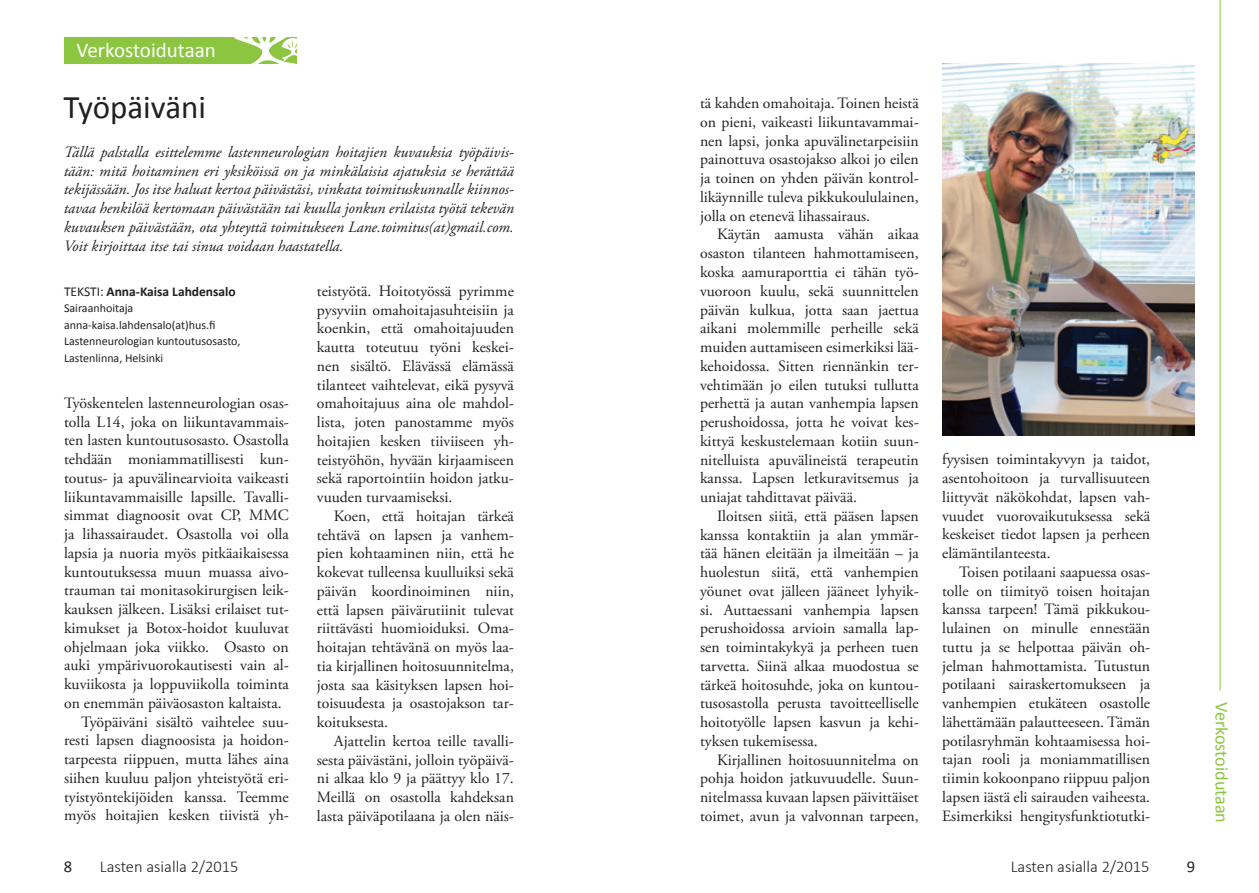
<style>
.page{position:relative;width:1259px;height:893px;background:#fff}
.page>*{position:absolute;margin:0;border:0;box-sizing:border-box;transform-origin:0 0}
.Leipis_ilman_sisenny{font:33px "Calibri";color:#231f20}
.Leipis_ilman_sisenny-2{font:21px "Calibri";color:#fff}
.Leipis_ilman_sisenny-3{font:18.3px "Calibri";color:#8cc540}
.t1{font:300 16.5px "Calibri";color:#231f20}
.t2{font:16.5px "Calibri";color:#231f20}
.Leipis_sisennys{font:15.75px/18.8px "Adobe Garamond Pro";color:#231f20;text-align:justify}
.Leipis_ilman_sisenny-4{font:15.75px/18.8px "Adobe Garamond Pro";color:#231f20;text-align:justify}
.Leipis_ilman_sisenny-5{font:italic 15.75px/18.8px "Adobe Garamond Pro";color:#231f20;text-align:justify}
.Leipis_ilman_sisenny-6{font:700 13.5px "Calibri";color:#231f20}
.Leipis_ilman_sisenny-7{font:12px "Calibri";color:#231f20}
.s1{font-weight:400}
</style>
<div class="page">
<div style="left:64px;top:37px;width:233px;height:27px;background:#8cc540"></div>
<svg style="left:234px;top:37px;width:63px;height:27px"></svg>
<hr style="left:1219px;top:0;width:1px;height:691px;background:#8cc540">
<img style="left:942px;top:64px;width:253px;height:372px">
<p class="Leipis_ilman_sisenny-2" style="left:77px;top:37px;width:141px">Verkostoidutaan</p>
<p class="Leipis_ilman_sisenny" style="left:64px;top:86px;width:144px">Työpäiväni</p>
<p class="Leipis_ilman_sisenny-5" style="left:64px;top:143px;width:452px">Tällä palstalla esittelemme lastenneurologian hoitajien kuvauksia työpäivis&shy;tään: mitä hoitaminen eri yksiköissä on ja minkälaisia ajatuksia se herättää tekijässään. Jos itse haluat kertoa päivästäsi, vinkata toimituskunnalle kiinnos&shy;tavaa henkilöä kertomaan päivästään tai kuulla jonkun erilaista työtä tekevän kuvauksen päivästään, ota yhteyttä toimitukseen Lane.toimitus(at)gmail.com.<br>Voit kirjoittaa itse tai sinua voidaan haastatella.</p>
<p class="Leipis_ilman_sisenny-6" style="left:64px;top:282px;width:173px"><span class="s1">TEKSTI:</span> Anna-Kaisa Lahdensalo</p>
<p class="Leipis_ilman_sisenny-7" style="left:64px;top:300px;width:71px">Sairaanhoitaja</p>
<p class="Leipis_ilman_sisenny-7" style="left:64px;top:317px;width:153px">anna-kaisa.lahdensalo(at)hus.fi</p>
<p class="Leipis_ilman_sisenny-7" style="left:64px;top:333px;width:178px">Lastenneurologian kuntoutusosasto,</p>
<p class="Leipis_ilman_sisenny-7" style="left:64px;top:350px;width:101px">Lastenlinna, Helsinki</p>
<p class="Leipis_ilman_sisenny-4" style="left:64px;top:394px;width:226px">Työskentelen lastenneurologian osas&shy;tolla L14, joka on liikuntavammais&shy;ten lasten kuntoutusosasto. Osastolla tehdään moniammatillisesti kun&shy;toutus- ja apuvälinearvioita vaikeasti liikuntavammaisille lapsille. Tavalli&shy;simmat diagnoosit ovat CP, MMC ja lihassairaudet. Osastolla voi olla lapsia ja nuoria myös pitkäaikaisessa kuntoutuksessa muun muassa aivo&shy;trauman tai monitasokirurgisen leik&shy;kauksen jälkeen. Lisäksi erilaiset tut&shy;kimukset ja Botox-hoidot kuuluvat ohjelmaan joka viikko. Osasto on auki ympärivuorokautisesti vain al&shy;kuviikosta ja loppuviikolla toiminta on enemmän päiväosaston kaltaista.</p>
<p class="Leipis_sisennys" style="left:64px;top:713px;width:226px;text-indent:17px">Työpäiväni sisältö vaihtelee suu&shy;resti lapsen diagnoosista ja hoidon&shy;tarpeesta riippuen, mutta lähes aina siihen kuuluu paljon yhteistyötä eri&shy;tyistyöntekijöiden kanssa. Teemme myös hoitajien kesken tiivistä yh-</p>
<p class="Leipis_sisennys" style="left:317px;top:282px;width:199px">teistyötä. Hoitotyössä pyrimme pysyviin omahoitajasuhteisiin ja koenkin, että omahoitajuuden kautta toteutuu työni keskei&shy;nen sisältö. Elävässä elämässä tilanteet vaihtelevat, eikä pysyvä omahoitajuus aina ole mahdol&shy;lista, joten panostamme myös hoitajien kesken tiiviiseen yh&shy;teistyöhön, hyvään kirjaamiseen sekä raportointiin hoidon jatku&shy;vuuden turvaamiseksi.</p>
<p class="Leipis_sisennys" style="left:317px;top:507px;width:199px;text-indent:17px">Koen, että hoitajan tärkeä tehtävä on lapsen ja vanhem&shy;pien kohtaaminen niin, että he kokevat tulleensa kuulluiksi sekä päivän koordinoiminen niin, että lapsen päivärutiinit tulevat riittävästi huomioiduksi. Oma&shy;hoitajan tehtävänä on myös laa&shy;tia kirjallinen hoitosuunnitelma, josta saa käsityksen lapsen hoi&shy;toisuudesta ja osastojakson tar&shy;koituksesta.</p>
<p class="Leipis_sisennys" style="left:317px;top:732px;width:199px;text-indent:17px">Ajattelin kertoa teille tavalli&shy;sesta päivästäni, jolloin työpäivä&shy;ni alkaa klo 9 ja päättyy klo 17.<br>Meillä on osastolla kahdeksan lasta päiväpotilaana ja olen näis-</p>
<p class="Leipis_sisennys" style="left:700px;top:94px;width:220px">tä kahden omahoitaja. Toinen heistä on pieni, vaikeasti liikuntavammai&shy;nen lapsi, jonka apuvälinetarpeisiin painottuva osastojakso alkoi jo eilen ja toinen on yhden päivän kontrol&shy;likäynnille tuleva pikkukoululainen, jolla on etenevä lihassairaus.</p>
<p class="Leipis_sisennys" style="left:700px;top:226px;width:220px;text-indent:17px">Käytän aamusta vähän aikaa osaston tilanteen hahmottamiseen, koska aamuraporttia ei tähän työ&shy;vuoroon kuulu, sekä suunnittelen päivän kulkua, jotta saan jaettua aikani molemmille perheille sekä muiden auttamiseen esimerkiksi lää&shy;kehoidossa. Sitten riennänkin ter&shy;vehtimään jo eilen tutuksi tullutta perhettä ja autan vanhempia lapsen perushoidossa, jotta he voivat kes&shy;kittyä keskustelemaan kotiin suun&shy;nitelluista apuvälineistä terapeutin kanssa. Lapsen letkuravitsemus ja uniajat tahdittavat päivää.</p>
<p class="Leipis_sisennys" style="left:700px;top:507px;width:220px;text-indent:17px">Iloitsen siitä, että pääsen lapsen kanssa kontaktiin ja alan ymmär&shy;tää hänen eleitään ja ilmeitään – ja huolestun siitä, että vanhempien yöunet ovat jälleen jääneet lyhyik&shy;si. Auttaessani vanhempia lapsen perushoidossa arvioin samalla lap&shy;sen toimintakykyä ja perheen tuen tarvetta. Siinä alkaa muodostua se tärkeä hoitosuhde, joka on kuntou&shy;tusosastolla perusta tavoitteelliselle hoitotyölle lapsen kasvun ja kehi&shy;tyksen tukemisessa.</p>
<p class="Leipis_sisennys" style="left:700px;top:751px;width:220px;text-indent:17px">Kirjallinen hoitosuunnitelma on pohja hoidon jatkuvuudelle. Suun&shy;nitelmassa kuvaan lapsen päivittäiset toimet, avun ja valvonnan tarpeen,</p>
<p class="Leipis_sisennys" style="left:942px;top:451px;width:210px">fyysisen toimintakyvyn ja taidot, asentohoitoon ja turvallisuuteen liittyvät näkökohdat, lapsen vah&shy;vuudet vuorovaikutuksessa sekä keskeiset tiedot lapsen ja perheen elämäntilanteesta.</p>
<p class="Leipis_sisennys" style="left:942px;top:563px;width:210px;text-indent:17px">Toisen potilaani saapuessa osas&shy;tolle on tiimityö toisen hoitajan kanssa tarpeen! Tämä pikkukou&shy;lulainen on minulle ennestään tuttu ja se helpottaa päivän oh&shy;jelman hahmottamista. Tutustun potilaani sairaskertomukseen ja vanhempien etukäteen osastolle lähettämään palautteeseen. Tämän potilasryhmän kohtaamisessa hoi&shy;tajan rooli ja moniammatillisen tiimin kokoonpano riippuu paljon lapsen iästä eli sairauden vaiheesta.<br>Esimerkiksi hengitysfunktiotutki-</p>
<p class="t2" style="left:64px;top:856px;width:10px">8</p>
<p class="t1" style="left:100px;top:856px;width:140px">Lasten asialla 2/2015</p>
<p class="t1" style="left:1010px;top:856px;width:140px">Lasten asialla 2/2015</p>
<p class="t2" style="left:1186px;top:856px;width:10px">9</p>
<p class="Leipis_ilman_sisenny-3" style="left:1233px;top:702px;width:122px;rotate:90deg">Verkostoidutaan</p>
</div>
